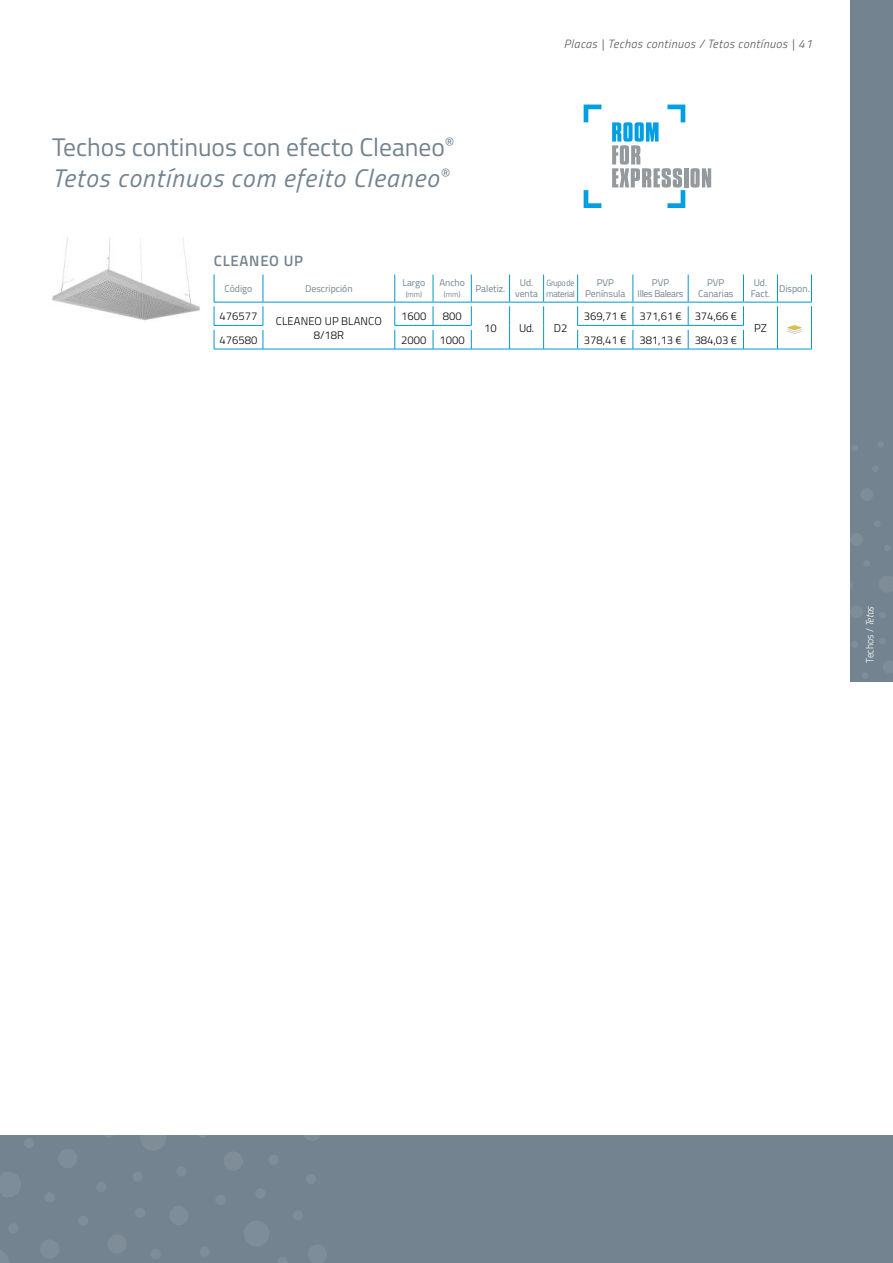
<style>
.page{position:relative;width:893px;height:1263px;background:#fff}
.page>*{position:absolute;margin:0;border:0;box-sizing:border-box;transform-origin:0 0}
.t1{font:25.5px/30.6px "Titillium Web";color:#73838f}
.t2{font:600 15px "Titillium Web";letter-spacing:.05em;color:#73838f}
.t3{font:italic 300 12px "Titillium Web";letter-spacing:.04em;color:#575358}
.t4{font:300 11.25px/13.5px "Titillium Web";color:#000;text-align:center}
.t5{font:300 10.5px "Titillium Web";color:#fff;scale:.92 1}
.t6{font:9.75px/10.5px "Titillium Web";color:#73838f;text-align:center}
.t7{font:9.75px/10.5px "Titillium Web";letter-spacing:-.03em;color:#73838f;text-align:center}
.t8{font:9px/10.5px "Titillium Web";letter-spacing:-.04em;color:#73838f;scale:.9 1}
.t9{font:7.5px "Titillium Web";color:#73838f}
.s1{font-style:italic}
</style>
<div class="page">
<img style="left:52px;top:237px;width:148px;height:84px">
<svg style="left:584px;top:105px;width:17px;height:17px"></svg>
<svg style="left:584px;top:190px;width:17px;height:18px"></svg>
<svg style="left:612px;top:105px;width:99px;height:103px"></svg>
<svg style="left:214px;top:274px;width:598px;height:76px"></svg>
<div style="left:2px;top:1135px;width:891px;height:128px;background:#73838f"></div>
<svg style="left:0;top:1135px;width:327px;height:128px"></svg>
<div style="left:850px;top:0;width:43px;height:681px;background:#73838f"></div>
<svg style="left:850px;top:441px;width:43px;height:238px"></svg>
<p class="t3" style="left:564px;top:35px;width:250px">Placas | Techos continuos / Tetos contínuos | 41</p>
<h1 class="t1" style="left:52px;top:131px;width:404px">Techos continuos con efecto Cleaneo<sup>®<br></sup><span class="s1">Tetos contínuos com efeito Cleaneo</span><sup>®</sup></h1>
<h2 class="t2" style="left:214px;top:249px;width:91px">CLEANEO UP</h2>
<p class="t6" style="left:225px;top:283px;width:29px">Código</p>
<p class="t6" style="left:305px;top:283px;width:49px">Descripción</p>
<p class="t6" style="left:402px;top:277px;width:25px">Largo</p>
<p class="t9" style="left:406px;top:289px;width:18px">(mm)</p>
<p class="t6" style="left:439px;top:277px;width:27px">Ancho</p>
<p class="t9" style="left:444px;top:289px;width:18px">(mm)</p>
<p class="t6" style="left:475px;top:283px;width:31px">Paletiz.</p>
<p class="t6" style="left:515px;top:277px;width:25px">Ud. venta</p>
<p class="t8" style="left:546px;top:277px;width:34px">Grupo de material</p>
<p class="t6" style="left:585px;top:277px;width:42px">PVP<br>Península</p>
<p class="t7" style="left:638px;top:277px;width:47px">PVP<br>Illes Balears</p>
<p class="t6" style="left:698px;top:277px;width:37px">PVP<br>Canarias</p>
<p class="t6" style="left:751px;top:277px;width:21px">Ud.<br>Fact.</p>
<p class="t6" style="left:779px;top:283px;width:32px">Dispon.</p>
<p class="t4" style="left:220px;top:309px;width:39px">476577</p>
<p class="t4" style="left:401px;top:309px;width:27px">1600</p>
<p class="t4" style="left:443px;top:309px;width:20px">800</p>
<p class="t4" style="left:584px;top:309px;width:155px">369,71 € 371,61 € 374,66 €</p>
<p class="t4" style="left:276px;top:314px;width:107px">CLEANEO UP BLANCO<br>8/18R</p>
<p class="t4" style="left:484px;top:321px;width:14px">10</p>
<p class="t4" style="left:519px;top:321px;width:50px">Ud. D2</p>
<p class="t4" style="left:220px;top:332px;width:39px">476580</p>
<p class="t4" style="left:401px;top:332px;width:65px">2000 1000</p>
<p class="t4" style="left:584px;top:332px;width:155px">378,41 € 381,13 € 384,03 €</p>
<p class="t4" style="left:754px;top:321px;width:14px">PZ</p>
<p class="t5" style="left:862px;top:663px;width:63px;rotate:-90deg">Techos / <span class="s1">Tetos</span></p>
</div>
